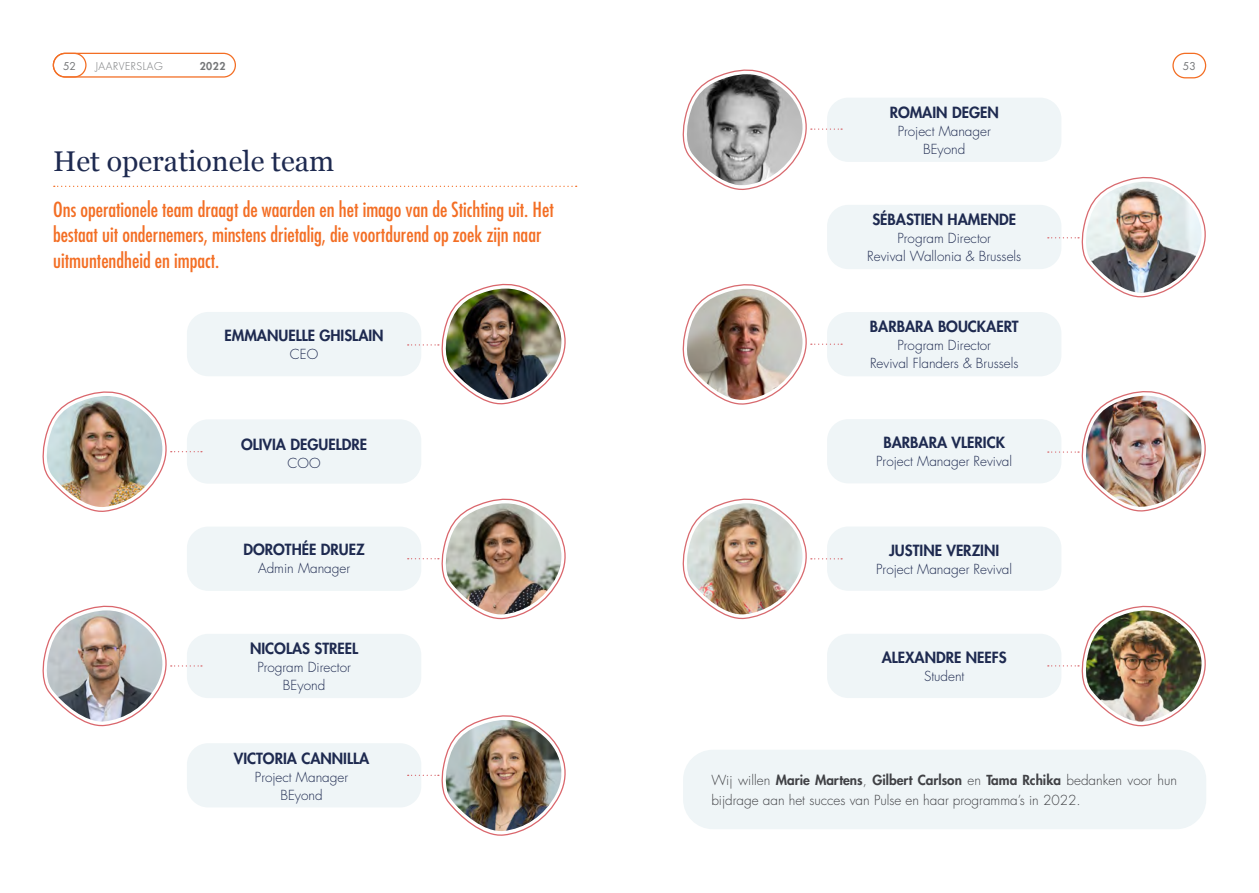
<style>
.page{position:relative;width:1259px;height:893px;background:#fff}
.page>*{position:absolute;margin:0;border:0;box-sizing:border-box;transform-origin:0 0}
.Sous-Titre_2{font:28.5px "Georgia";color:#1e2a50}
.Sous-Titre_1{font:condensed 20.25px/25.5px "Futura Std";color:#f36e24}
.t1{font:800 15px "Futura Std";color:#1e2a50}
.t2{font:300 13.5px "Futura Std";color:#1e2a50}
.Texte{font:300 13.5px/20.2px "Futura Std";color:#404145}
.t3{font:300 10.5px "Futura Std";letter-spacing:.05em;color:#747678}
.t4{font:10.5px "Futura Std";color:#747678}
.t5{font:800 10.5px "Futura Std";color:#747678}
.s1{font-weight:800}
</style>
<div class="page">
<div style="left:1172px;top:53px;width:34px;height:25px;border:1px solid #f36e24;border-radius:12px"></div>
<div style="left:53px;top:53px;width:183px;height:25px;border:1px solid #f36e24;border-radius:12px"></div>
<div style="left:53px;top:53px;width:34px;height:25px;border:1px solid #f36e24;border-radius:12px"></div>
<div style="left:187px;top:312px;width:234px;height:64px;background:#eff5f7;border-radius:21px"></div>
<div style="left:187px;top:419px;width:234px;height:65px;background:#eff5f7;border-radius:21px"></div>
<div style="left:187px;top:634px;width:234px;height:64px;background:#eff5f7;border-radius:21px"></div>
<div style="left:187px;top:527px;width:234px;height:64px;background:#eff5f7;border-radius:21px"></div>
<div style="left:187px;top:743px;width:234px;height:64px;background:#eff5f7;border-radius:21px"></div>
<svg style="left:54px;top:186px;width:523px;height:1px"></svg>
<img style="left:408px;top:283px;width:158px;height:122px">
<img style="left:42px;top:391px;width:160px;height:121px">
<img style="left:408px;top:498px;width:158px;height:122px">
<img style="left:42px;top:605px;width:160px;height:122px">
<svg style="left:408px;top:715px;width:158px;height:121px"></svg>
<img style="left:446px;top:720px;width:115px;height:113px">
<div style="left:827px;top:98px;width:234px;height:64px;background:#eff5f7;border-radius:21px"></div>
<div style="left:827px;top:205px;width:234px;height:64px;background:#eff5f7;border-radius:21px"></div>
<div style="left:827px;top:312px;width:234px;height:64px;background:#eff5f7;border-radius:21px"></div>
<div style="left:827px;top:419px;width:234px;height:64px;background:#eff5f7;border-radius:21px"></div>
<div style="left:827px;top:526px;width:234px;height:65px;background:#eff5f7;border-radius:21px"></div>
<div style="left:827px;top:634px;width:234px;height:64px;background:#eff5f7;border-radius:21px"></div>
<svg style="left:682px;top:69px;width:160px;height:121px"></svg>
<img style="left:1048px;top:176px;width:158px;height:122px">
<img style="left:682px;top:284px;width:160px;height:121px">
<img style="left:1048px;top:391px;width:158px;height:121px">
<img style="left:682px;top:498px;width:160px;height:122px">
<img style="left:1048px;top:605px;width:158px;height:122px">
<div style="left:683px;top:750px;width:523px;height:79px;background:#eff5f7;border-radius:30px"></div>
<p class="t4" style="left:63px;top:59px;width:14px">52</p>
<p class="t3" style="left:96px;top:59px;width:68px">JAARVERSLAG</p>
<p class="t5" style="left:200px;top:59px;width:27px">2022</p>
<p class="t4" style="left:1182px;top:59px;width:14px">53</p>
<p class="Sous-Titre_2" style="left:53px;top:141px;width:283px">Het operationele team</p>
<p class="Sous-Titre_1" style="left:53px;top:197px;width:502px">Ons operationele team draagt de waarden en het imago van de Stichting uit. Het bestaat uit ondernemers, minstens drietalig, die voortdurend op zoek zijn naar uitmuntendheid en impact.</p>
<p class="t1" style="left:224px;top:326px;width:161px">EMMANUELLE GHISLAIN</p>
<p class="t2" style="left:290px;top:346px;width:30px">CEO</p>
<p class="t1" style="left:241px;top:434px;width:128px">OLIVIA DEGUELDRE</p>
<p class="t2" style="left:287px;top:454px;width:35px">COO</p>
<p class="t1" style="left:243px;top:540px;width:123px">DOROTHÉE DRUEZ</p>
<p class="t2" style="left:258px;top:560px;width:94px">Admin Manager</p>
<p class="t1" style="left:250px;top:639px;width:110px">NICOLAS STREEL</p>
<p class="t2" style="left:257px;top:659px;width:95px">Program Director</p>
<p class="t2" style="left:283px;top:677px;width:44px">BEyond</p>
<p class="t1" style="left:234px;top:748px;width:137px">VICTORIA CANNILLA</p>
<p class="t2" style="left:255px;top:768px;width:95px">Project Manager</p>
<p class="t2" style="left:280px;top:786px;width:44px">BEyond</p>
<p class="t1" style="left:889px;top:103px;width:111px">ROMAIN DEGEN</p>
<p class="t2" style="left:897px;top:123px;width:95px">Project Manager</p>
<p class="t2" style="left:923px;top:141px;width:44px">BEyond</p>
<p class="t1" style="left:872px;top:210px;width:145px">SÉBASTIEN HAMENDE</p>
<p class="t2" style="left:897px;top:230px;width:95px">Program Director</p>
<p class="t2" style="left:867px;top:248px;width:156px">Revival Wallonia &amp; Brussels</p>
<p class="t1" style="left:870px;top:317px;width:150px">BARBARA BOUCKAERT</p>
<p class="t2" style="left:897px;top:337px;width:95px">Program Director</p>
<p class="t2" style="left:870px;top:355px;width:150px">Revival Flanders &amp; Brussels</p>
<p class="t1" style="left:883px;top:433px;width:123px">BARBARA VLERICK</p>
<p class="t2" style="left:876px;top:453px;width:137px">Project Manager Revival</p>
<p class="t1" style="left:889px;top:541px;width:112px">JUSTINE VERZINI</p>
<p class="t2" style="left:876px;top:561px;width:137px">Project Manager Revival</p>
<p class="t1" style="left:881px;top:648px;width:126px">ALEXANDRE NEEFS</p>
<p class="t2" style="left:924px;top:668px;width:42px">Student</p>
<p class="Texte" style="left:711px;top:770px;width:467px">Wij willen <span class="s1">Marie Martens</span>, <span class="s1">Gilbert Carlson</span> en <span class="s1">Tama Rchika</span> bedanken voor hun bijdrage aan het succes van Pulse en haar programma’s in 2022.</p>
</div>
